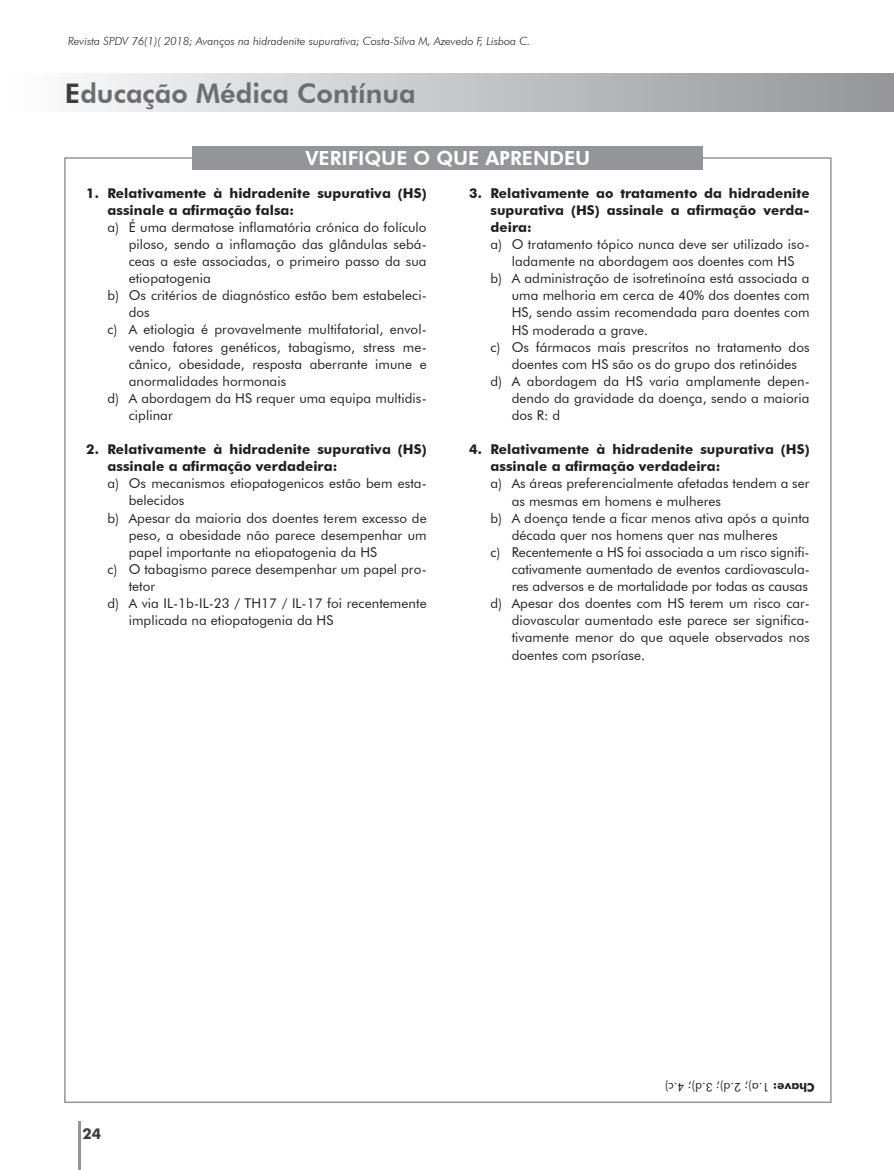
<style>
.page{position:relative;width:894px;height:1170px;background:#fff}
.page>*{position:absolute;margin:0;border:0;box-sizing:border-box;transform-origin:0 0}
.t1{font:800 27px "Futura BT";color:#6c6d70}
.t2{font:800 19.5px "Futura BT";color:#fff}
.t3{font:700 15px "Futura BT";color:#3e3e3f}
.t4{font:13.5px "Futura BT";letter-spacing:.005em;color:#231f20}
.t5{font:700 13.5px/17.1px "Futura BT";letter-spacing:.005em;color:#231f20}
.t6{font:12px "Futura BT";color:#231f20}
.t7{font:italic 300 11.25px "Futura BT";color:#231f20}
.s1{color:#3e3e3f}
.s2{font-weight:700}
</style>
<div class="page">
<hr style="left:78px;top:1122px;width:3px;height:48px;background:#939598">
<div style="left:1px;top:74px;width:892px;height:38px;background:linear-gradient(to right,#fdfdfe,#939599)"></div>
<div style="left:192px;top:146px;width:511px;height:24px;background:#939598"></div>
<p class="t7" style="left:68px;top:34px;width:463px">Revista SPDV 76(1)( 2018; Avanços na hidradenite supurativa; Costa-Silva M, Azevedo F, Lisboa C.</p>
<h1 class="t1" style="left:65px;top:77px;width:352px"><span class="s1">E</span>DUCAÇÃO MÉDICA CONTÍNUA</h1>
<h2 class="t2" style="left:305px;top:147px;width:286px">VERIFIQUE O QUE APREN DEU</h2>
<p class="t5" style="left:107px;top:184px;width:320px;text-indent:-21px">1. Relativamente à hidradenite supurativa (HS) assinale a afirmação falsa:</p>
<p class="t4" style="left:107px;top:219px;width:320px">a) É uma dermatose inflamatória crónica do folículo</p>
<p class="t4" style="left:129px;top:236px;width:299px">piloso, sendo a inflamação das glândulas sebá-</p>
<p class="t4" style="left:129px;top:253px;width:299px">ceas a este associadas, o primeiro passo da sua</p>
<p class="t4" style="left:129px;top:270px;width:83px">etiopatogenia</p>
<p class="t4" style="left:107px;top:287px;width:320px">b) Os critérios de diagnóstico estão bem estabeleci-</p>
<p class="t4" style="left:129px;top:304px;width:23px">dos</p>
<p class="t4" style="left:107px;top:321px;width:320px">c) A etiologia é provavelmente multifatorial, envol-</p>
<p class="t4" style="left:129px;top:339px;width:299px">vendo fatores genéticos, tabagismo, stress me-</p>
<p class="t4" style="left:129px;top:356px;width:299px">cânico, obesidade, resposta aberrante imune e</p>
<p class="t4" style="left:129px;top:373px;width:159px">anormalidades hormonais</p>
<p class="t4" style="left:107px;top:390px;width:320px">d) A abordagem da HS requer uma equipa multidis-</p>
<p class="t4" style="left:129px;top:407px;width:45px">ciplinar</p>
<p class="t5" style="left:107px;top:441px;width:320px;text-indent:-21px">2. Relativamente à hidradenite supurativa (HS) assinale a afirmação verdadeira:</p>
<p class="t4" style="left:107px;top:475px;width:320px">a) Os mecanismos etiopatogenicos estão bem esta-</p>
<p class="t4" style="left:129px;top:492px;width:57px">belecidos</p>
<p class="t4" style="left:107px;top:510px;width:320px">b) Apesar da maioria dos doentes terem excesso de</p>
<p class="t4" style="left:129px;top:527px;width:299px">peso, a obesidade não parece desempenhar um</p>
<p class="t4" style="left:129px;top:544px;width:250px">papel importante na etiopatogenia da HS</p>
<p class="t4" style="left:107px;top:561px;width:320px">c) O tabagismo parece desempenhar um papel pro-</p>
<p class="t4" style="left:129px;top:578px;width:28px">tetor</p>
<p class="t4" style="left:107px;top:595px;width:320px">d) A via IL-1b-IL-23 / TH17 / IL-17 foi recentemente</p>
<p class="t4" style="left:129px;top:612px;width:206px">implicada na etiopatogenia da HS</p>
<p class="t5" style="left:490px;top:184px;width:320px;text-align:justify;text-indent:-21px">3. Relativamente ao tratamento da hidradenite supurativa (HS) assinale a afirmação verda&shy;deira:</p>
<p class="t4" style="left:490px;top:236px;width:320px">a) O tratamento tópico nunca deve ser utilizado iso-</p>
<p class="t4" style="left:511px;top:253px;width:284px">ladamente na abordagem aos doentes com HS</p>
<p class="t4" style="left:490px;top:270px;width:320px">b) A administração de isotretinoína está associada a</p>
<p class="t4" style="left:511px;top:287px;width:299px">uma melhoria em cerca de 40% dos doentes com</p>
<p class="t4" style="left:511px;top:304px;width:299px">HS, sendo assim recomendada para doentes com</p>
<p class="t4" style="left:511px;top:322px;width:138px">HS moderada a grave.</p>
<p class="t4" style="left:490px;top:339px;width:320px">c) Os fármacos mais prescritos no tratamento dos</p>
<p class="t4" style="left:511px;top:356px;width:287px">doentes com HS são os do grupo dos retinóides</p>
<p class="t4" style="left:490px;top:373px;width:320px">d) A abordagem da HS varia amplamente depen-</p>
<p class="t4" style="left:511px;top:390px;width:299px">dendo da gravidade da doença, sendo a maioria</p>
<p class="t4" style="left:511px;top:407px;width:50px">dos R: d</p>
<p class="t5" style="left:490px;top:441px;width:320px;text-indent:-21px">4. Relativamente à hidradenite supurativa (HS) assinale a afirmação verdadeira:</p>
<p class="t4" style="left:490px;top:475px;width:320px">a) As áreas preferencialmente afetadas tendem a ser</p>
<p class="t4" style="left:511px;top:493px;width:211px">as mesmas em homens e mulheres</p>
<p class="t4" style="left:490px;top:510px;width:320px">b) A doença tende a ficar menos ativa após a quinta</p>
<p class="t4" style="left:511px;top:527px;width:267px">década quer nos homens quer nas mulheres</p>
<p class="t4" style="left:490px;top:544px;width:320px">c) Recentemente a HS foi associada a um risco signifi-</p>
<p class="t4" style="left:511px;top:561px;width:299px">cativamente aumentado de eventos cardiovascula-</p>
<p class="t4" style="left:511px;top:578px;width:298px">res adversos e de mortalidade por todas as causas</p>
<p class="t4" style="left:490px;top:595px;width:320px">d) Apesar dos doentes com HS terem um risco car-</p>
<p class="t4" style="left:511px;top:612px;width:299px">diovascular aumentado este parece ser significa-</p>
<p class="t4" style="left:511px;top:629px;width:299px">tivamente menor do que aquele observados nos</p>
<p class="t4" style="left:511px;top:647px;width:135px">doentes com psoríase.</p>
<p class="t3" style="left:82px;top:1125px;width:20px">24</p>
<p class="t6" style="left:814px;top:1095px;width:151px;rotate:-180deg"><span class="s2">Chave:</span> 1.a); 2.d); 3.d); 4.c)</p>
</div>
